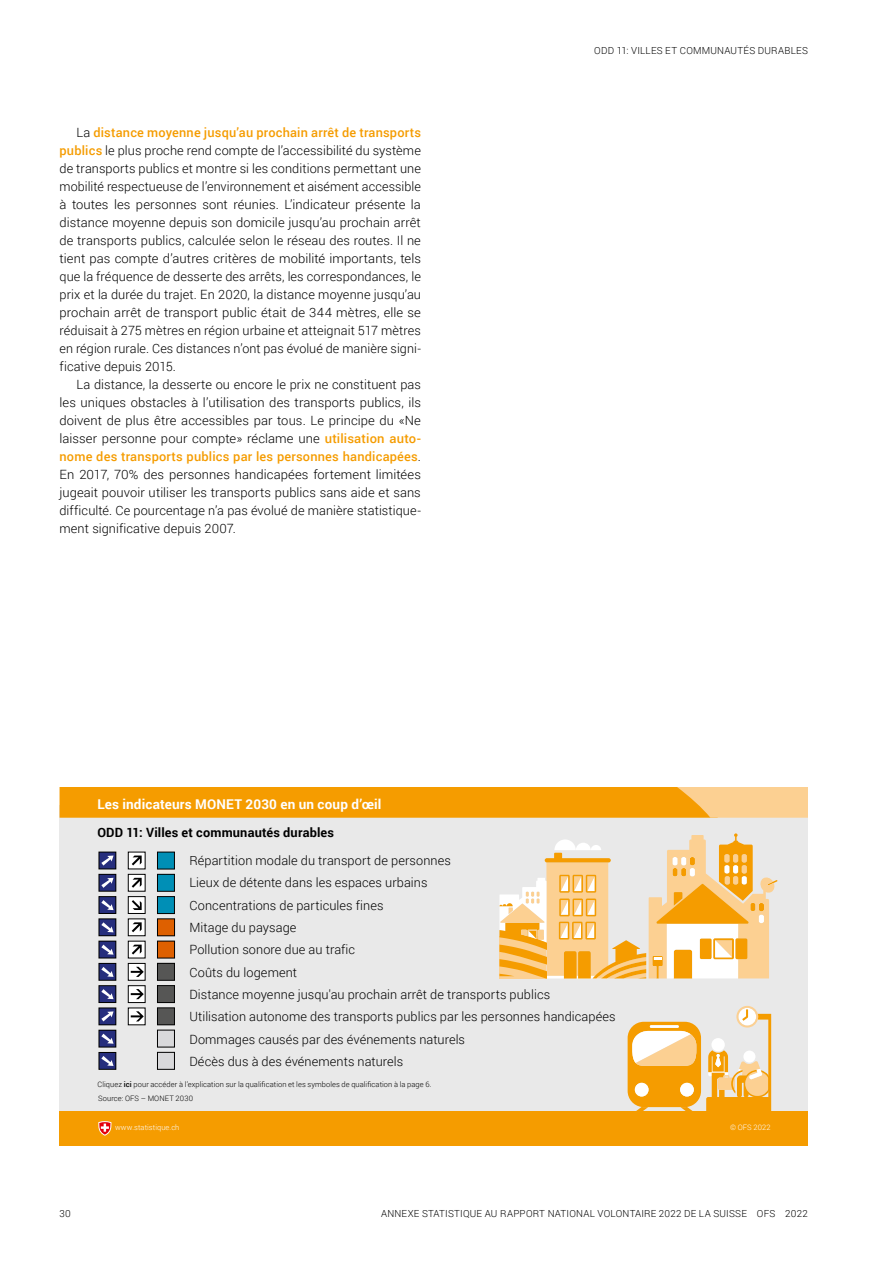
<style>
.page{position:relative;width:893px;height:1263px;background:#fff}
.page>*{position:absolute;margin:0;border:0;box-sizing:border-box;transform-origin:0 0}
.t1{font:700 13.5px "Roboto";letter-spacing:.015em;color:#fff}
.Grundtext_Einzug_F{font:300 12.75px/18px "Roboto";letter-spacing:.005em;color:#000}
.t2{font:700 12.75px "Roboto";letter-spacing:.015em;color:#000}
.t3{font:300 9.75px "Roboto";letter-spacing:.02em;color:#000}
.t4{font:300 7.5px "Roboto";letter-spacing:.01em;color:#000}
.t5{font:300 7.5px "Roboto";letter-spacing:.01em;color:#fff}
.s1{font-weight:500;color:#f59c00}
.s2{font-weight:500}
</style>
<div class="page">
<div style="left:60px;top:806px;width:748px;height:307px;background:#e9e9e9"></div>
<svg style="left:60px;top:788px;width:748px;height:30px;background:#f5a417"></svg>
<div style="left:60px;top:1111px;width:748px;height:34px;background:#f59c00"></div>
<svg style="left:98px;top:1121px;width:14px;height:14px"></svg>
<div style="left:157px;top:852px;width:17px;height:17px;background:#008fb6"></div>
<div style="left:157px;top:852px;width:18px;height:17px;border:1px solid #000"></div>
<div style="left:157px;top:919px;width:18px;height:17px;background:#de6000"></div>
<div style="left:157px;top:918px;width:18px;height:18px;border:1px solid #000"></div>
<div style="left:157px;top:941px;width:18px;height:17px;background:#de6000"></div>
<div style="left:157px;top:941px;width:18px;height:17px;border:1px solid #000"></div>
<div style="left:157px;top:1030px;width:17px;height:17px;background:#d9d9db"></div>
<div style="left:157px;top:1030px;width:18px;height:17px;border:1px solid #000"></div>
<div style="left:157px;top:1052px;width:17px;height:17px;background:#d9d9db"></div>
<div style="left:157px;top:1052px;width:18px;height:17px;border:1px solid #000"></div>
<div style="left:128px;top:852px;width:17px;height:17px;background:#fff"></div>
<div style="left:128px;top:852px;width:17px;height:17px;border:1px solid #020202"></div>
<svg style="left:132px;top:855px;width:10px;height:10px"></svg>
<div style="left:128px;top:963px;width:17px;height:17px;background:#fff"></div>
<div style="left:128px;top:963px;width:17px;height:17px;border:1px solid #020202"></div>
<svg style="left:131px;top:967px;width:13px;height:10px"></svg>
<div style="left:128px;top:986px;width:17px;height:16px;background:#fff"></div>
<div style="left:128px;top:985px;width:17px;height:18px;border:1px solid #020202"></div>
<svg style="left:131px;top:989px;width:13px;height:10px"></svg>
<div style="left:128px;top:1008px;width:17px;height:17px;background:#fff"></div>
<div style="left:128px;top:1008px;width:17px;height:17px;border:1px solid #020202"></div>
<svg style="left:131px;top:1011px;width:13px;height:10px"></svg>
<div style="left:128px;top:897px;width:17px;height:16px;background:#fff"></div>
<div style="left:128px;top:896px;width:17px;height:18px;border:1px solid #020202"></div>
<svg style="left:132px;top:900px;width:10px;height:10px"></svg>
<div style="left:99px;top:852px;width:17px;height:17px;background:#262e7d"></div>
<div style="left:99px;top:852px;width:17px;height:17px;border:1px solid #000"></div>
<svg style="left:101px;top:855px;width:13px;height:10px"></svg>
<div style="left:99px;top:1008px;width:17px;height:17px;background:#262e7d"></div>
<div style="left:99px;top:1008px;width:17px;height:17px;border:1px solid #000"></div>
<svg style="left:101px;top:1011px;width:13px;height:10px"></svg>
<div style="left:157px;top:874px;width:17px;height:17px;background:#008fb6"></div>
<div style="left:157px;top:874px;width:18px;height:17px;border:1px solid #000"></div>
<div style="left:157px;top:896px;width:17px;height:17px;background:#008fb6"></div>
<div style="left:157px;top:896px;width:18px;height:18px;border:1px solid #000"></div>
<div style="left:128px;top:874px;width:17px;height:17px;background:#fff"></div>
<div style="left:128px;top:874px;width:17px;height:17px;border:1px solid #020202"></div>
<svg style="left:132px;top:878px;width:10px;height:10px"></svg>
<div style="left:128px;top:919px;width:17px;height:17px;background:#fff"></div>
<svg style="left:132px;top:922px;width:10px;height:10px"></svg>
<div style="left:128px;top:941px;width:17px;height:17px;background:#fff"></div>
<div style="left:128px;top:941px;width:17px;height:17px;border:1px solid #020202"></div>
<svg style="left:132px;top:945px;width:10px;height:9px"></svg>
<div style="left:99px;top:874px;width:17px;height:17px;background:#262e7d"></div>
<div style="left:99px;top:874px;width:17px;height:17px;border:1px solid #000"></div>
<svg style="left:101px;top:878px;width:13px;height:10px"></svg>
<div style="left:157px;top:963px;width:17px;height:17px;background:#565655"></div>
<div style="left:157px;top:963px;width:18px;height:17px;border:1px solid #000"></div>
<div style="left:157px;top:985px;width:17px;height:17px;background:#565655"></div>
<div style="left:157px;top:985px;width:18px;height:18px;border:1px solid #000"></div>
<div style="left:157px;top:1008px;width:17px;height:17px;background:#565655"></div>
<div style="left:157px;top:1007px;width:18px;height:18px;border:1px solid #000"></div>
<div style="left:99px;top:896px;width:17px;height:17px;background:#262e7d"></div>
<div style="left:99px;top:896px;width:17px;height:18px;border:1px solid #000"></div>
<svg style="left:101px;top:900px;width:13px;height:10px"></svg>
<div style="left:99px;top:919px;width:17px;height:17px;background:#262e7d"></div>
<div style="left:99px;top:919px;width:17px;height:17px;border:1px solid #000"></div>
<svg style="left:101px;top:922px;width:13px;height:10px"></svg>
<div style="left:99px;top:941px;width:17px;height:17px;background:#262e7d"></div>
<div style="left:99px;top:941px;width:17px;height:17px;border:1px solid #000"></div>
<svg style="left:101px;top:944px;width:13px;height:11px"></svg>
<div style="left:99px;top:963px;width:17px;height:17px;background:#262e7d"></div>
<div style="left:99px;top:963px;width:17px;height:17px;border:1px solid #000"></div>
<svg style="left:101px;top:967px;width:13px;height:10px"></svg>
<div style="left:99px;top:986px;width:17px;height:16px;background:#262e7d"></div>
<div style="left:99px;top:985px;width:17px;height:18px;border:1px solid #000"></div>
<svg style="left:101px;top:989px;width:13px;height:10px"></svg>
<div style="left:99px;top:1030px;width:17px;height:17px;background:#262e7d"></div>
<div style="left:99px;top:1030px;width:17px;height:17px;border:1px solid #000"></div>
<svg style="left:101px;top:1034px;width:13px;height:10px"></svg>
<div style="left:99px;top:1052px;width:17px;height:17px;background:#262e7d"></div>
<div style="left:99px;top:1052px;width:17px;height:17px;border:1px solid #000"></div>
<svg style="left:101px;top:1056px;width:13px;height:10px"></svg>
<svg style="left:499px;top:833px;width:278px;height:146px"></svg>
<svg style="left:628px;top:1006px;width:143px;height:105px"></svg>
<p class="Grundtext_Einzug_F" style="left:60px;top:123px;width:363px;text-align:justify;text-indent:17px">La <span class="s1">distance moyenne jusqu’au prochain arrêt de transports publics</span> le plus proche rend compte de l’accessibilité du système de transports publics et montre si les conditions permettant une mobilité respectueuse de l’environnement et aisément accessible à toutes les personnes sont réunies. L’indicateur présente la distance moyenne depuis son domicile jusqu’au prochain arrêt de transports publics, calculée selon le réseau des routes. Il ne tient pas compte d’autres critères de mobilité importants, tels que la fréquence de desserte des arrêts, les correspondances, le prix et la durée du trajet. En 2020, la distance moyenne jusqu’au prochain arrêt de transport public était de 344 mètres, elle se réduisait à 275 mètres en région urbaine et atteignait 517 mètres en région rurale. Ces distances n’ont pas évolué de manière signi&shy;ficative depuis 2015.</p>
<p class="Grundtext_Einzug_F" style="left:60px;top:375px;width:363px;text-align:justify;text-indent:17px">La distance, la desserte ou encore le prix ne constituent pas les uniques obstacles à l’utilisation des transports publics, ils doivent de plus être accessibles par tous. Le principe du «Ne laisser personne pour compte» réclame une <span class="s1">utilisation auto&shy;nome des transports publics par les personnes handicapées</span>.<br>En 2017, 70% des personnes handicapées fortement limitées jugeait pouvoir utiliser les transports publics sans aide et sans difficulté. Ce pourcentage n’a pas évolué de manière statistique&shy;ment significative depuis 2007.</p>
<p class="t1" style="left:97px;top:794px;width:286px">Les indicateurs MONET 2030 en un coup d’œil</p>
<p class="t2" style="left:97px;top:823px;width:238px">ODD 11: Villes et communautés durables</p>
<p class="t3" style="left:594px;top:43px;width:94px">ODD 11: Villes et communau</p>
<p class="t3" style="left:737px;top:43px;width:27px">tés -durabl</p>
<p class="t3" style="left:796px;top:43px;width:12px">es</p>
<p class="Grundtext_Einzug_F" style="left:189px;top:849px;width:263px;line-height:22.4px">Répartition modale du transport de personnes Lieux de détente dans les espaces urbains Concentrations de particules fines<br>Mitage du paysage</p>
<p class="Grundtext_Einzug_F" style="left:189px;top:960px;width:428px;line-height:22.4px">Coûts du logement<br>Distance moyenne jusqu'au prochain arrêt de transports publics<br>Utilisation autonome des transports publics par les personnes handicapées</p>
<p class="Grundtext_Einzug_F" style="left:189px;top:940px;width:167px">Pollution sonore due au trafic</p>
<p class="Grundtext_Einzug_F" style="left:189px;top:1027px;width:277px;line-height:22.4px">Dommages causés par des événements naturels<br>Décès dus à des événements naturels</p>
<p class="t4" style="left:98px;top:1079px;width:335px">Cliquez <span class="s2">ici</span> pour accéder à l’explication sur la qualification et les symboles de qualification à la page 6.</p>
<p class="t4" style="left:98px;top:1093px;width:96px">Source: OFS – MONET 2030</p>
<p class="t5" style="left:115px;top:1122px;width:66px">www.statistique.ch</p>
<p class="t5" style="left:730px;top:1122px;width:42px">© OFS 2022</p>
<p class="t3" style="left:60px;top:1207px;width:13px">30</p>
<p class="t3" style="left:381px;top:1207px;width:428px">ANNEXE STATISTIQUE AU RAPPORT NATIONAL VOLONTAIRE 2022 DE LA SUISSE OFS 2022</p>
</div>
